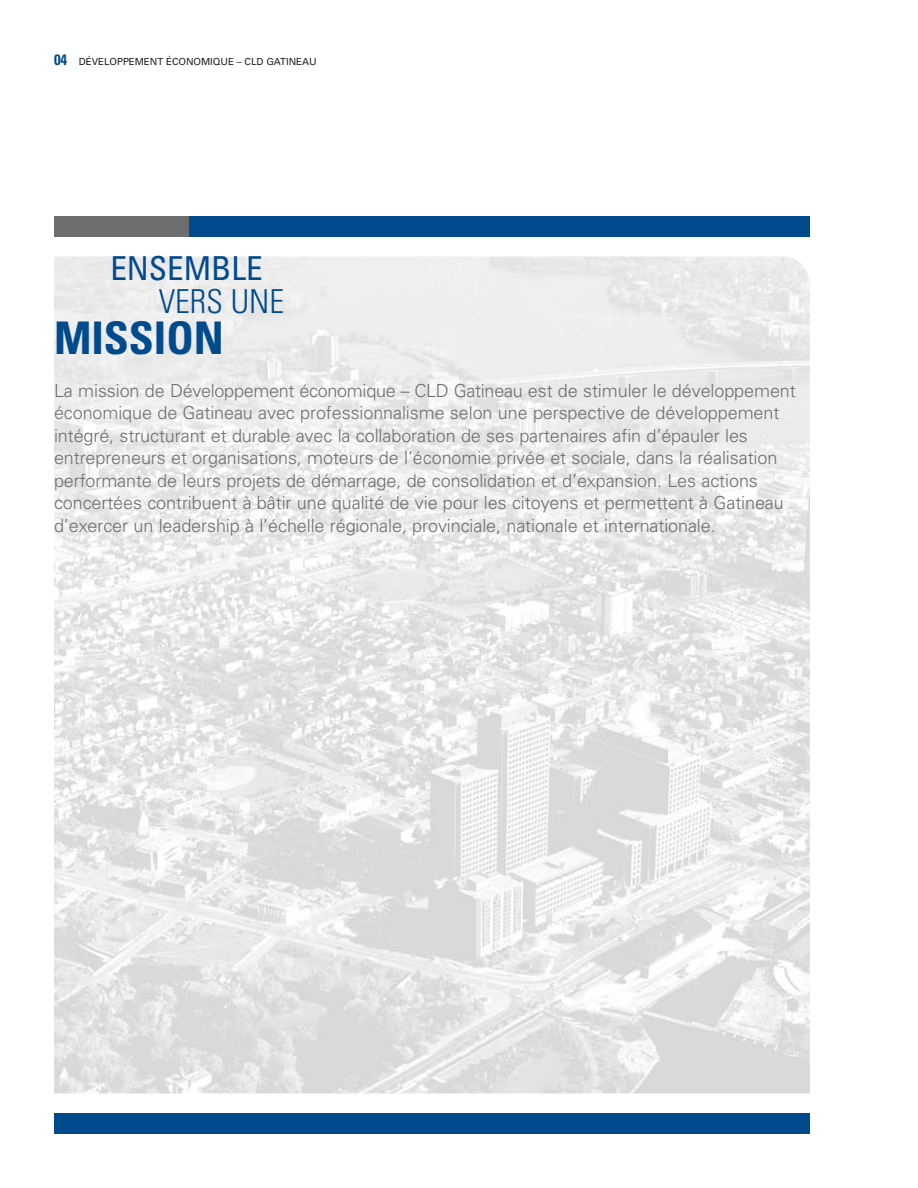
<style>
.page{position:relative;width:918px;height:1188px;background:#fff}
.page>*{position:absolute;margin:0;border:0;box-sizing:border-box;transform-origin:0 0}
.t1{font:700 condensed 45px "Univers";color:#004a8d}
.t2{font:condensed 33px "Univers";color:#004a8d}
.t3{font:300 condensed 33px "Univers";color:#004a8d}
.t4{font:300 18px/22.5px "Univers";letter-spacing:-.005em;color:#6c6e70}
.t5{font:9.75px "Univers";letter-spacing:-.005em;color:#231f20}
.s1{font-weight:700;font-stretch:condensed;font-size:15px;color:#004a8d}
</style>
<div class="page">
<img style="left:54px;top:256px;width:756px;height:838px">
<div style="left:54px;top:216px;width:756px;height:20px;background:#004a8d"></div>
<div style="left:54px;top:1114px;width:756px;height:20px;background:#004a8d"></div>
<div style="left:54px;top:216px;width:135px;height:20px;background:#6c6e70"></div>
<p class="t5" style="left:54px;top:58px;width:264px"><span class="s1">04</span> DÉVELOPPEMENT ÉCONOMIQUE – CLD GATINEAU</p>
<h2 class="t2" style="left:110px;top:256px;width:154px">ENSEMBLE</h2>
<h2 class="t3" style="left:159px;top:289px;width:127px">VERS UNE</h2>
<h1 class="t1" style="left:54px;top:321px;width:172px">MISSION</h1>
<p class="t4" style="left:54px;top:381px;width:743px">La mission de Développement économique – CLD Gatineau est de stimuler le développement économique de Gatineau avec professionnalisme selon une perspective de développement intégré, structurant et durable avec la collaboration de ses partenaires afin d’épauler les entrepreneurs et organisations, moteurs de l’économie privée et sociale, dans la réalisation performante de leurs projets de démarrage, de consolidation et d’expansion. Les actions concertées contribuent à bâtir une qualité de vie pour les citoyens et permettent à Gatineau d’exercer un leadership à l’échelle régionale, provinciale, nationale et internationale.</p>
</div>
